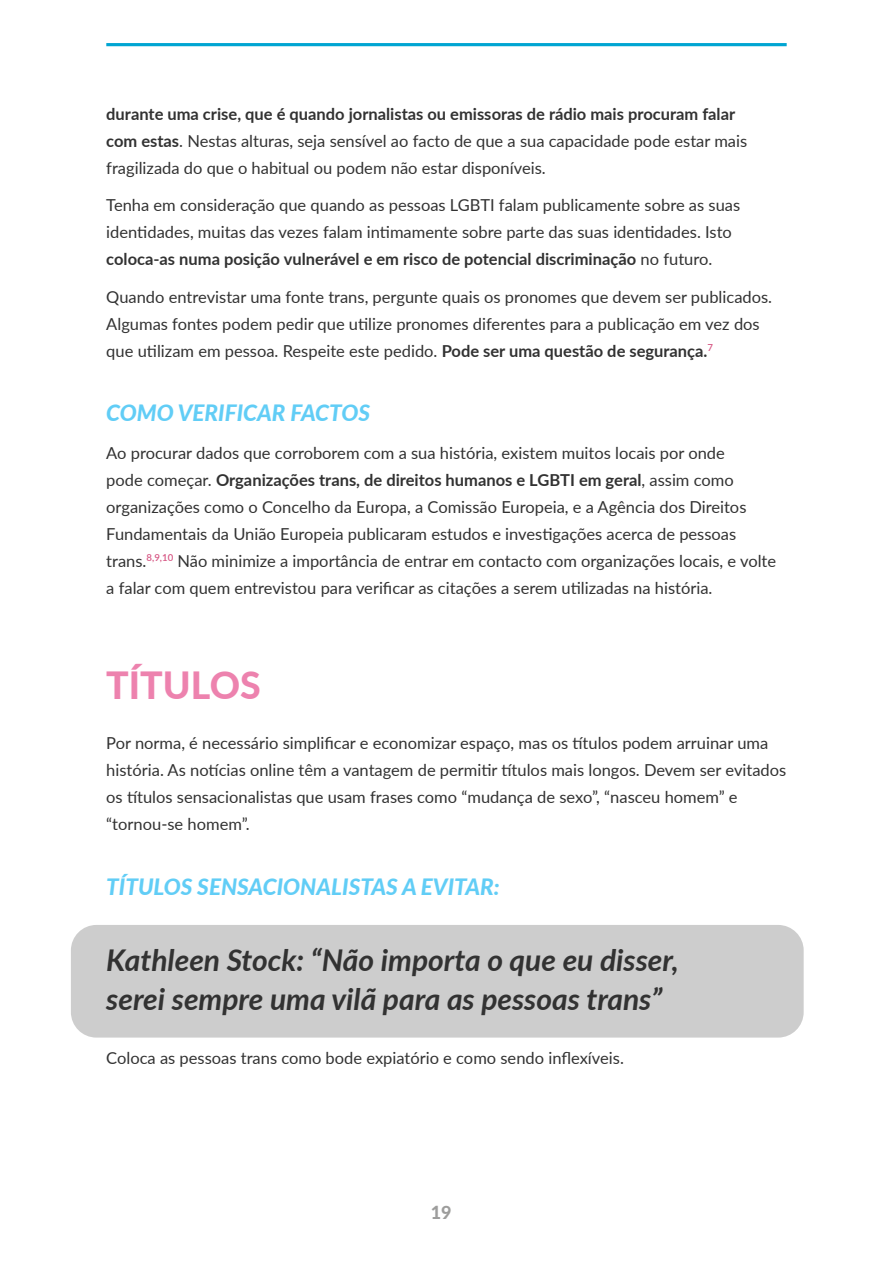
<style>
.page{position:relative;width:893px;height:1263px;background:#fff}
.page>*{position:absolute;margin:0;border:0;box-sizing:border-box;transform-origin:0 0}
.t1{font:800 37.5px "Lato";color:#ed82ae}
.t2{font:italic 700 30px/39px "Lato";color:#323232}
.t3{font:italic 800 22.5px "Lato";color:#61cdf6}
.t4{font:800 18px "Lato";color:#9d9d9c}
.t5{font:16.5px/27px "Lato";color:#323232}
.s1{font-weight:700}
</style>
<div class="page">
<div style="left:71px;top:925px;width:733px;height:112px;background:#cdcdcd;border-radius:26px"></div>
<hr style="left:106px;top:43px;width:681px;height:3px;background:#00a5d2">
<p class="t5" style="left:106px;top:99px;width:642px"><span class="s1">durante uma crise, que é quando jornalistas ou emissoras de rádio mais procuram falar com estas</span>. Nestas alturas, seja sensível ao facto de que a sua capacidade pode estar mais fragilizada do que o habitual ou podem não estar disponíveis.</p>
<p class="t5" style="left:106px;top:191px;width:635px">Tenha em consideração que quando as pessoas LGBTI falam publicamente sobre as suas identidades, muitas das vezes falam intimamente sobre parte das suas identidades. Isto <span class="s1">coloca-as numa posição vulnerável e em risco de potencial discriminação</span> no futuro.</p>
<p class="t5" style="left:106px;top:282px;width:667px">Quando entrevistar uma fonte trans, pergunte quais os pronomes que devem ser publicados.<br>Algumas fontes podem pedir que utilize pronomes diferentes para a publicação em vez dos que utilizam em pessoa. Respeite este pedido. <span class="s1">Pode ser uma questão de segurança.</span><sup>7</sup></p>
<p class="t3" style="left:106px;top:396px;width:265px">COMO VERIFICAR FACTOS</p>
<p class="t5" style="left:106px;top:438px;width:671px">Ao procurar dados que corroborem com a sua história, existem muitos locais por onde<br>pode começar. <span class="s1">Organizações trans, de direitos humanos e LGBTI em geral</span>, assim como organizações como o Concelho da Europa, a Comissão Europeia, e a Agência dos Direitos Fundamentais da União Europeia publicaram estudos e investigações acerca de pessoas trans.<sup>8,9,10</sup> Não minimize a importância de entrar em contacto com organizações locais, e volte a falar com quem entrevistou para verificar as citações a serem utilizadas na história.</p>
<p class="t1" style="left:106px;top:657px;width:156px">TÍTULOS</p>
<p class="t5" style="left:106px;top:729px;width:681px">Por norma, é necessário simplificar e economizar espaço, mas os títulos podem arruinar uma história. As notícias online têm a vantagem de permitir títulos mais longos. Devem ser evitados os títulos sensacionalistas que usam frases como “mudança de sexo”, “nasceu homem” e “tornou-se homem”.</p>
<p class="t3" style="left:106px;top:870px;width:395px">TÍTULOS SENSACIONALISTAS A EVITAR:</p>
<p class="t2" style="left:106px;top:939px;width:574px">Kathleen Stock: “Não importa o que eu disser, serei sempre uma vilã para as pessoas trans”</p>
<p class="t5" style="left:106px;top:1044px;width:519px">Coloca as pessoas trans como bode expiatório e como sendo inflexíveis.</p>
<p class="t4" style="left:431px;top:1199px;width:22px">19</p>
</div>
